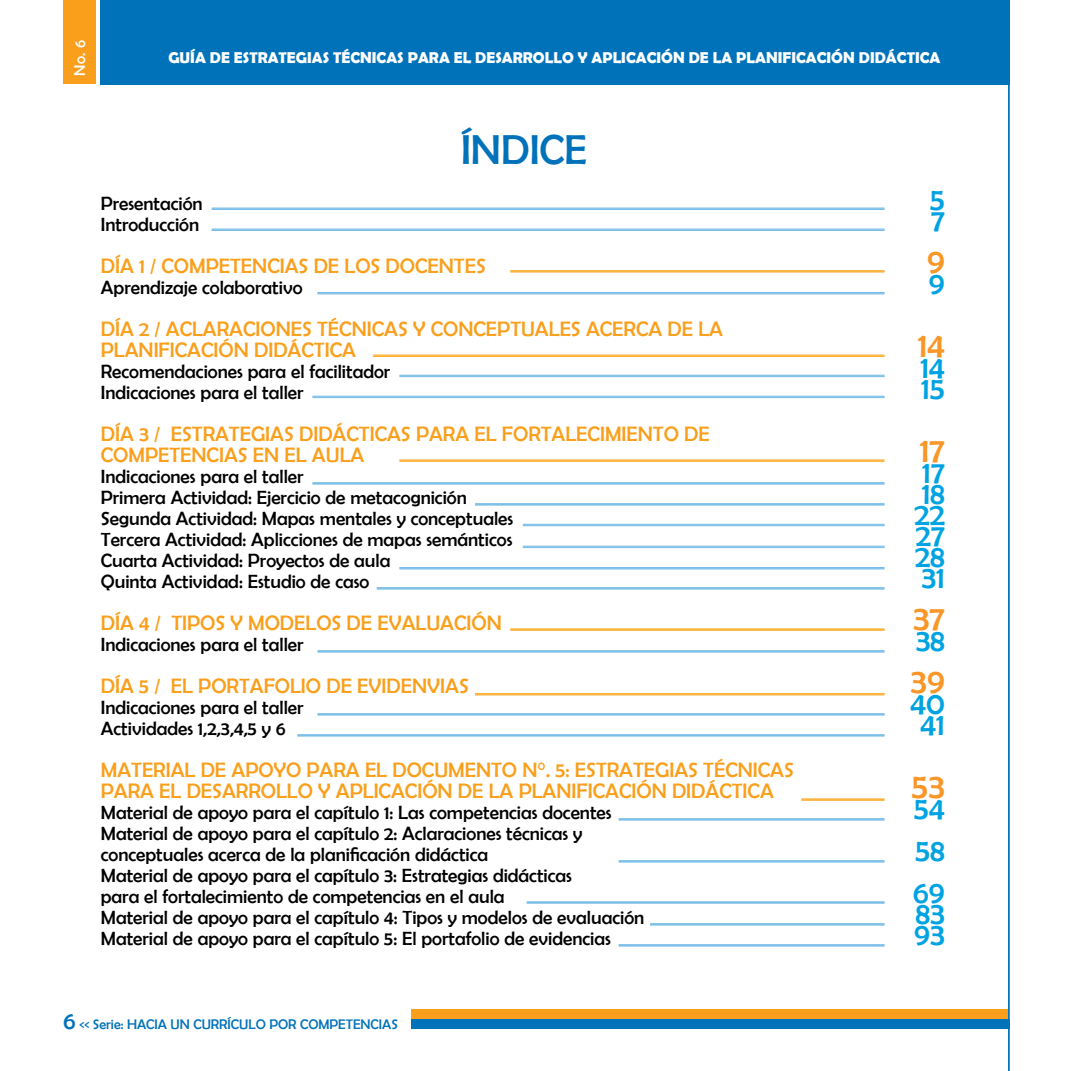
<style>
.page{position:relative;width:1071px;height:1071px;background:#fff}
.page>*{position:absolute;margin:0;border:0;box-sizing:border-box;transform-origin:0 0}
.t1{font:42px "Berlin Sans FB";color:#0072ba}
.t2{font:35px "Berlin Sans FB";color:#f89728}
.t3{font:31.5px/42px "Berlin Sans FB";color:#00a3e1;text-align:justify}
.t4{font:21px/21px "Berlin Sans FB";color:#f99f1b}
.t5{font:19.25px/21px "Berlin Sans FB";color:#000}
.t6{font:700 15.75px "Berlin Sans FB Demi";color:#fff}
.t7{font:15.75px "Berlin Sans FB";color:#fff}
.t8{font:14px "Berlin Sans FB";color:#0072ba}
.s1{font-size:24.5px}
</style>
<div class="page">
<div style="left:412px;top:1009px;width:597px;height:10px;background:#f99f1b"></div>
<div style="left:100px;top:0;width:910px;height:84px;background:#0072ba"></div>
<hr style="left:1008px;top:0;width:2px;height:1071px;background:#0072ba">
<div style="left:63px;top:0;width:33px;height:84px;background:#f99f1b"></div>
<div style="left:412px;top:1019px;width:598px;height:10px;background:#0072ba"></div>
<hr style="left:212px;top:208px;width:673px;height:1px;background:#79bde8">
<hr style="left:212px;top:209px;width:673px;height:1px;background:#79bde8">
<hr style="left:212px;top:229px;width:673px;height:1px;background:#79bde8">
<hr style="left:212px;top:230px;width:673px;height:1px;background:#79bde8">
<hr style="left:510px;top:270px;width:375px;height:1px;background:#fbb034">
<hr style="left:510px;top:271px;width:375px;height:1px;background:#fbb034">
<hr style="left:510px;top:272px;width:375px;height:1px;background:#fbb034">
<hr style="left:318px;top:292px;width:567px;height:1px;background:#79bde8">
<hr style="left:318px;top:293px;width:567px;height:1px;background:#79bde8">
<hr style="left:318px;top:294px;width:567px;height:1px;background:#79bde8">
<hr style="left:399px;top:375px;width:486px;height:1px;background:#79bde8">
<hr style="left:399px;top:376px;width:486px;height:1px;background:#79bde8">
<hr style="left:312px;top:482px;width:573px;height:1px;background:#79bde8">
<hr style="left:312px;top:483px;width:573px;height:1px;background:#79bde8">
<hr style="left:312px;top:484px;width:573px;height:1px;background:#79bde8">
<hr style="left:475px;top:503px;width:410px;height:1px;background:#79bde8">
<hr style="left:475px;top:504px;width:410px;height:1px;background:#79bde8">
<hr style="left:475px;top:505px;width:410px;height:1px;background:#79bde8">
<hr style="left:523px;top:524px;width:362px;height:1px;background:#79bde8">
<hr style="left:523px;top:525px;width:362px;height:1px;background:#79bde8">
<hr style="left:523px;top:546px;width:362px;height:1px;background:#79bde8">
<hr style="left:523px;top:547px;width:362px;height:1px;background:#79bde8">
<hr style="left:399px;top:567px;width:486px;height:1px;background:#79bde8">
<hr style="left:399px;top:568px;width:486px;height:1px;background:#79bde8">
<hr style="left:399px;top:569px;width:486px;height:1px;background:#79bde8">
<hr style="left:318px;top:650px;width:567px;height:1px;background:#79bde8">
<hr style="left:318px;top:651px;width:567px;height:1px;background:#79bde8">
<hr style="left:318px;top:652px;width:567px;height:1px;background:#79bde8">
<hr style="left:318px;top:713px;width:567px;height:1px;background:#79bde8">
<hr style="left:318px;top:714px;width:567px;height:1px;background:#79bde8">
<hr style="left:318px;top:715px;width:567px;height:1px;background:#79bde8">
<hr style="left:297px;top:734px;width:588px;height:1px;background:#79bde8">
<hr style="left:297px;top:735px;width:588px;height:1px;background:#79bde8">
<hr style="left:297px;top:736px;width:588px;height:1px;background:#79bde8">
<hr style="left:619px;top:818px;width:266px;height:1px;background:#79bde8">
<hr style="left:619px;top:819px;width:266px;height:1px;background:#79bde8">
<hr style="left:619px;top:820px;width:266px;height:1px;background:#79bde8">
<hr style="left:619px;top:860px;width:266px;height:1px;background:#79bde8">
<hr style="left:619px;top:861px;width:266px;height:1px;background:#79bde8">
<hr style="left:619px;top:862px;width:266px;height:1px;background:#79bde8">
<hr style="left:527px;top:901px;width:358px;height:1px;background:#79bde8">
<hr style="left:527px;top:902px;width:358px;height:1px;background:#79bde8">
<hr style="left:527px;top:903px;width:358px;height:1px;background:#79bde8">
<hr style="left:650px;top:923px;width:235px;height:1px;background:#79bde8">
<hr style="left:650px;top:924px;width:235px;height:1px;background:#79bde8">
<hr style="left:650px;top:925px;width:235px;height:1px;background:#79bde8">
<hr style="left:619px;top:944px;width:266px;height:1px;background:#79bde8">
<hr style="left:619px;top:945px;width:266px;height:1px;background:#79bde8">
<hr style="left:619px;top:946px;width:266px;height:1px;background:#79bde8">
<hr style="left:377px;top:587px;width:508px;height:1px;background:#79bde8">
<hr style="left:377px;top:588px;width:508px;height:1px;background:#79bde8">
<hr style="left:377px;top:589px;width:508px;height:1px;background:#79bde8">
<hr style="left:312px;top:396px;width:573px;height:1px;background:#79bde8">
<hr style="left:312px;top:397px;width:573px;height:1px;background:#79bde8">
<hr style="left:373px;top:355px;width:512px;height:1px;background:#fbb034">
<hr style="left:373px;top:356px;width:512px;height:1px;background:#fbb034">
<hr style="left:399px;top:460px;width:486px;height:1px;background:#fbb034">
<hr style="left:399px;top:461px;width:486px;height:1px;background:#fbb034">
<hr style="left:510px;top:629px;width:375px;height:1px;background:#fbb034">
<hr style="left:510px;top:630px;width:375px;height:1px;background:#fbb034">
<hr style="left:475px;top:693px;width:410px;height:1px;background:#fbb034">
<hr style="left:475px;top:694px;width:410px;height:1px;background:#fbb034">
<hr style="left:475px;top:695px;width:410px;height:1px;background:#fbb034">
<hr style="left:801px;top:799px;width:84px;height:1px;background:#fbb034">
<hr style="left:801px;top:800px;width:84px;height:1px;background:#fbb034">
<p class="t7" style="left:71px;top:76px;width:38px;rotate:-90deg">No. 6</p>
<p class="t6" style="left:168px;top:48px;width:774px">GUÍA DE ESTRATEGIAS TÉCNICAS PARA EL DESARROLLO Y APLICACIÓN DE LA PLANIFICACIÓN DIDÁCTICA</p>
<h1 class="t1" style="left:461px;top:126px;width:128px">ÍNDICE</h1>
<p class="t5" style="left:101px;top:193px;width:103px">Presentación<br>Introducción</p>
<p class="t4" style="left:101px;top:255px;width:387px">DÍA 1 / COMPETENCIAS DE LOS DOCENTES</p>
<p class="t5" style="left:101px;top:277px;width:203px">Aprendizaje colaborativo</p>
<p class="t4" style="left:101px;top:318px;width:624px">DÍA 2 / ACLARACIONES TÉCNICAS Y CONCEPTUALES ACERCA DE LA<br>PLANIFICACIÓN DIDÁCTICA</p>
<p class="t5" style="left:101px;top:361px;width:291px">Recomendaciones para el facilitador<br>Indicaciones para el taller</p>
<p class="t4" style="left:101px;top:423px;width:611px">DÍA 3 / ESTRATEGIAS DIDÁCTICAS PARA EL FORTALECIMIENTO DE<br>COMPETENCIAS EN EL AULA</p>
<p class="t5" style="left:101px;top:466px;width:414px">Indicaciones para el taller<br>Primera Actividad: Ejercicio de metacognición Segunda Actividad: Mapas mentales y conceptuales Tercera Actividad: Aplicciones de mapas semánticos Cuarta Actividad: Proyectos de aula<br>Quinta Actividad: Estudio de caso</p>
<p class="t4" style="left:101px;top:612px;width:403px">DÍA 4 / TIPOS Y MODELOS DE EVALUACIÓN</p>
<p class="t5" style="left:101px;top:634px;width:204px">Indicaciones para el taller</p>
<p class="t4" style="left:101px;top:675px;width:370px">DÍA 5 / EL PORTAFOLIO DE EVIDENVIAS</p>
<p class="t5" style="left:101px;top:697px;width:204px">Indicaciones para el taller<br>Actividades 1,2,3,4,5 y 6</p>
<p class="t4" style="left:101px;top:759px;width:695px">MATERIAL DE APOYO PARA EL DOCUMENTO N°. 5: ESTRATEGIAS TÉCNICAS<br>PARA EL DESARROLLO Y APLICACIÓN DE LA PLANIFICACIÓN DIDÁCTICA</p>
<p class="t5" style="left:101px;top:802px;width:545px">Material de apoyo para el capítulo 1: Las competencias docentes Material de apoyo para el capítulo 2: Aclaraciones técnicas y conceptuales acerca de la planificación didáctica<br>Material de apoyo para el capítulo 3: Estrategias didácticas<br>para el fortalecimiento de competencias en el aula<br>Material de apoyo para el capítulo 4: Tipos y modelos de evaluación Material de apoyo para el capítulo 5: El portafolio de evidencias</p>
<p class="t8" style="left:63px;top:1016px;width:336px"><span class="s1">6</span> &lt;&lt; Serie: HACIA UN CURRÍCULO POR COMPETENCIAS</p>
<h3 class="t3" style="left:930px;top:178px;width:16px">5</h3>
<h3 class="t3" style="left:931px;top:199px;width:15px">7</h3>
<h2 class="t2" style="left:927px;top:242px;width:19px">9</h2>
<h3 class="t3" style="left:929px;top:262px;width:18px">9</h3>
<h2 class="t2" style="left:918px;top:326px;width:29px">14</h2>
<h3 class="t3" style="left:920px;top:346px;width:26px">14</h3>
<h3 class="t3" style="left:921px;top:367px;width:25px">15</h3>
<h2 class="t2" style="left:920px;top:431px;width:27px">17</h2>
<h3 class="t3" style="left:922px;top:451px;width:24px">17</h3>
<h3 class="t3" style="left:922px;top:472px;width:25px">18</h3>
<h3 class="t3" style="left:914px;top:493px;width:32px">22</h3>
<h3 class="t3" style="left:916px;top:514px;width:31px">27</h3>
<h3 class="t3" style="left:915px;top:535px;width:31px">28</h3>
<h3 class="t3" style="left:921px;top:556px;width:25px">31</h3>
<h2 class="t2" style="left:913px;top:599px;width:33px">37</h2>
<h3 class="t3" style="left:916px;top:619px;width:31px">38</h3>
<h2 class="t2" style="left:911px;top:662px;width:36px">39</h2>
<h3 class="t3" style="left:910px;top:682px;width:36px">40</h3>
<h3 class="t3" style="left:920px;top:703px;width:26px">41</h3>
<h2 class="t2" style="left:912px;top:767px;width:35px">53</h2>
<h3 class="t3" style="left:913px;top:787px;width:34px">54<br>58<br>69</h3>
<h3 class="t3" style="left:916px;top:892px;width:31px">83</h3>
<h3 class="t3" style="left:914px;top:913px;width:32px">93</h3>
</div>
